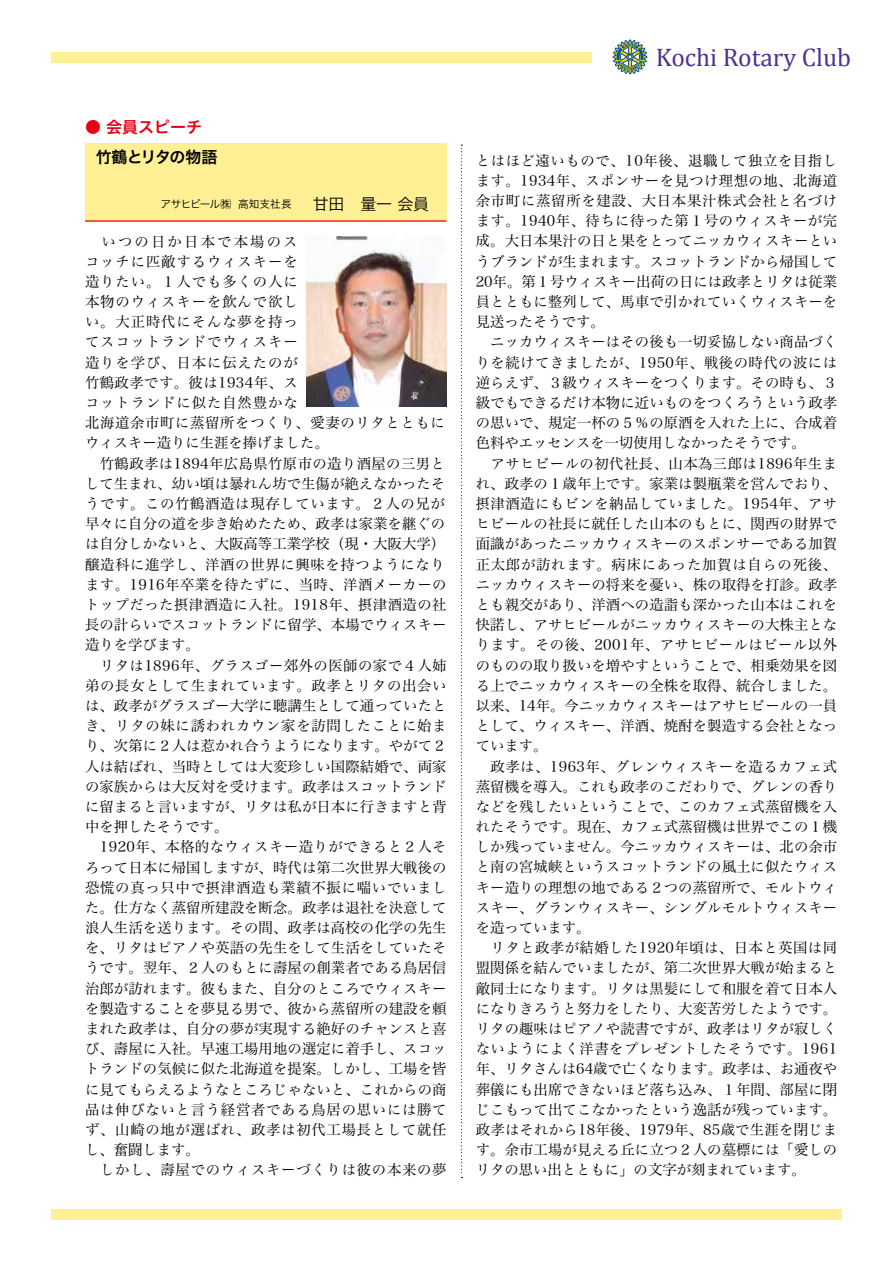
<style>
.page{position:relative;width:893px;height:1263px;background:#fff}
.page>*{position:absolute;margin:0;border:0;box-sizing:border-box;transform-origin:0 0}
.t1{font:25.5px "Cambria";color:#51318f}
.t2{font:15.9px "Hira Kaku Pro W6";letter-spacing:-.05em;color:#000}
.t3{font:15.9px "Hira Kaku Pro W6";color:#e60012}
.t4{font:14.4px/20.2px "Hira Min Pro W3";letter-spacing:.01em;color:#000}
.t5{font:10.65px "Hira Kaku Pro W3";letter-spacing:-.025em;color:#000}
.s1{font-size:15.9px}
</style>
<div class="page">
<div style="left:51px;top:1209px;width:791px;height:10px;background:#fff096"></div>
<div style="left:51px;top:52px;width:540px;height:11px;background:#fff096"></div>
<svg style="left:613px;top:39px;width:35px;height:36px"></svg>
<div style="left:85px;top:143px;width:361px;height:78px;background:#fff096"></div>
<hr style="left:85px;top:220px;width:361px;height:2px;background:#e72423">
<img style="left:306px;top:236px;width:140px;height:170px">
<svg style="left:461px;top:145px;width:1px;height:1033px"></svg>
<p class="t3" style="left:85px;top:113px;width:118px">● 会員スピーチ</p>
<p class="t2" style="left:96px;top:142px;width:123px">竹鶴とリタの物語</p>
<p class="t5" style="left:160px;top:194px;width:286px">アサヒビール㈱ 高知支社長　　<span class="s1">甘田　量一 会員　</span></p>
<p class="t4" style="left:85px;top:230px;width:363px">　いつの日か日本で本場のス<br>コッチに匹敵するウィスキーを<br>造りたい。１人でも多くの人に<br>本物のウィスキーを飲んで欲し<br>い。大正時代にそんな夢を持っ<br>てスコットランドでウィスキー<br>造りを学び、日本に伝えたのが<br>竹鶴政孝です。彼は1934年、ス<br>コットランドに似た自然豊かな<br>北海道余市町に蒸留所をつくり、愛妻のリタとともにウィスキー造りに生涯を捧げました。<br>　竹鶴政孝は1894年広島県竹原市の造り酒屋の三男として生まれ、幼い頃は暴れん坊で生傷が絶えなかったそうです。この竹鶴酒造は現存しています。２人の兄が早々に自分の道を歩き始めたため、政孝は家業を継ぐのは自分しかないと、大阪高等工業学校（現・大阪大学）醸造科に進学し、洋酒の世界に興味を持つようになります。1916年卒業を待たずに、当時、洋酒メーカーのトップだった摂津酒造に入社。1918年、摂津酒造の社長の計らいでスコットランドに留学、本場でウィスキー造りを学びます。<br>　リタは1896年、グラスゴー郊外の医師の家で４人姉弟の長女として生まれています。政孝とリタの出会いは、政孝がグラスゴー大学に聴講生として通っていたとき、リタの妹に誘われカウン家を訪問したことに始まり、次第に２人は惹かれ合うようになります。やがて２人は結ばれ、当時としては大変珍しい国際結婚で、両家の家族からは大反対を受けます。政孝はスコットランドに留まると言いますが、リタは私が日本に行きますと背中を押したそうです。<br>　1920年、本格的なウィスキー造りができると２人そろって日本に帰国しますが、時代は第二次世界大戦後の恐慌の真っ只中で摂津酒造も業績不振に喘いでいました。仕方なく蒸留所建設を断念。政孝は退社を決意して浪人生活を送ります。その間、政孝は高校の化学の先生を、リタはピアノや英語の先生をして生活をしていたそうです。翌年、２人のもとに壽屋の創業者である鳥居信治郎が訪れます。彼もまた、自分のところでウィスキーを製造することを夢見る男で、彼から蒸留所の建設を頼まれた政孝は、自分の夢が実現する絶好のチャンスと喜び、壽屋に入社。早速工場用地の選定に着手し、スコットランドの気候に似た北海道を提案。しかし、工場を皆に見てもらえるようなところじゃないと、これからの商品は伸びないと言う経営者である鳥居の思いには勝てず、山崎の地が選ばれ、政孝は初代工場長として就任し、奮闘します。<br>　しかし、壽屋でのウィスキーづくりは彼の本来の夢</p>
<h1 class="t1" style="left:656px;top:42px;width:197px">Kochi Rotary Club</h1>
<p class="t4" style="left:476px;top:149px;width:363px">とはほど遠いもので、10年後、退職して独立を目指します。1934年、スポンサーを見つけ理想の地、北海道余市町に蒸留所を建設、大日本果汁株式会社と名づけます。1940年、待ちに待った第１号のウィスキーが完成。大日本果汁の日と果をとってニッカウィスキーというブランドが生まれます。スコットランドから帰国して<br>20年。第１号ウィスキー出荷の日には政孝とリタは従業員とともに整列して、馬車で引かれていくウィスキーを見送ったそうです。<br>　ニッカウィスキーはその後も一切妥協しない商品づくりを続けてきましたが、1950年、戦後の時代の波には逆らえず、３級ウィスキーをつくります。その時も、３級でもできるだけ本物に近いものをつくろうという政孝の思いで、規定一杯の５％の原酒を入れた上に、合成着色料やエッセンスを一切使用しなかったそうです。<br>　アサヒビールの初代社長、山本為三郎は1896年生まれ、政孝の１歳年上です。家業は製瓶業を営んでおり、摂津酒造にもビンを納品していました。1954年、アサヒビールの社長に就任した山本のもとに、関西の財界で面識があったニッカウィスキーのスポンサーである加賀正太郎が訪れます。病床にあった加賀は自らの死後、ニッカウィスキーの将来を憂い、株の取得を打診。政孝とも親交があり、洋酒への造詣も深かった山本はこれを快諾し、アサヒビールがニッカウィスキーの大株主となります。その後、2001年、アサヒビールはビール以外のものの取り扱いを増やすということで、相乗効果を図る上でニッカウィスキーの全株を取得、統合しました。以来、14年。今ニッカウィスキーはアサヒビールの一員として、ウィスキー、洋酒、焼酎を製造する会社となっています。<br>　政孝は、1963年、グレンウィスキーを造るカフェ式蒸留機を導入。これも政孝のこだわりで、グレンの香りなどを残したいということで、このカフェ式蒸留機を入れたそうです。現在、カフェ式蒸留機は世界でこの１機しか残っていません。今ニッカウィスキーは、北の余市と南の宮城峡というスコットランドの風土に似たウィスキー造りの理想の地である２つの蒸留所で、モルトウィスキー、グランウィスキー、シングルモルトウィスキーを造っています。<br>　リタと政孝が結婚した1920年頃は、日本と英国は同盟関係を結んでいましたが、第二次世界大戦が始まると敵同士になります。リタは黒髪にして和服を着て日本人になりきろうと努力をしたり、大変苦労したようです。リタの趣味はピアノや読書ですが、政孝はリタが寂しくないようによく洋書をプレゼントしたそうです。1961年、リタさんは64歳で亡くなります。政孝は、お通夜や葬儀にも出席できないほど落ち込み、１年間、部屋に閉じこもって出てこなかったという逸話が残っています。政孝はそれから18年後、1979年、85歳で生涯を閉じます。余市工場が見える丘に立つ２人の墓標には「愛しのリタの思い出とともに」の文字が刻まれています。</p>
</div>
